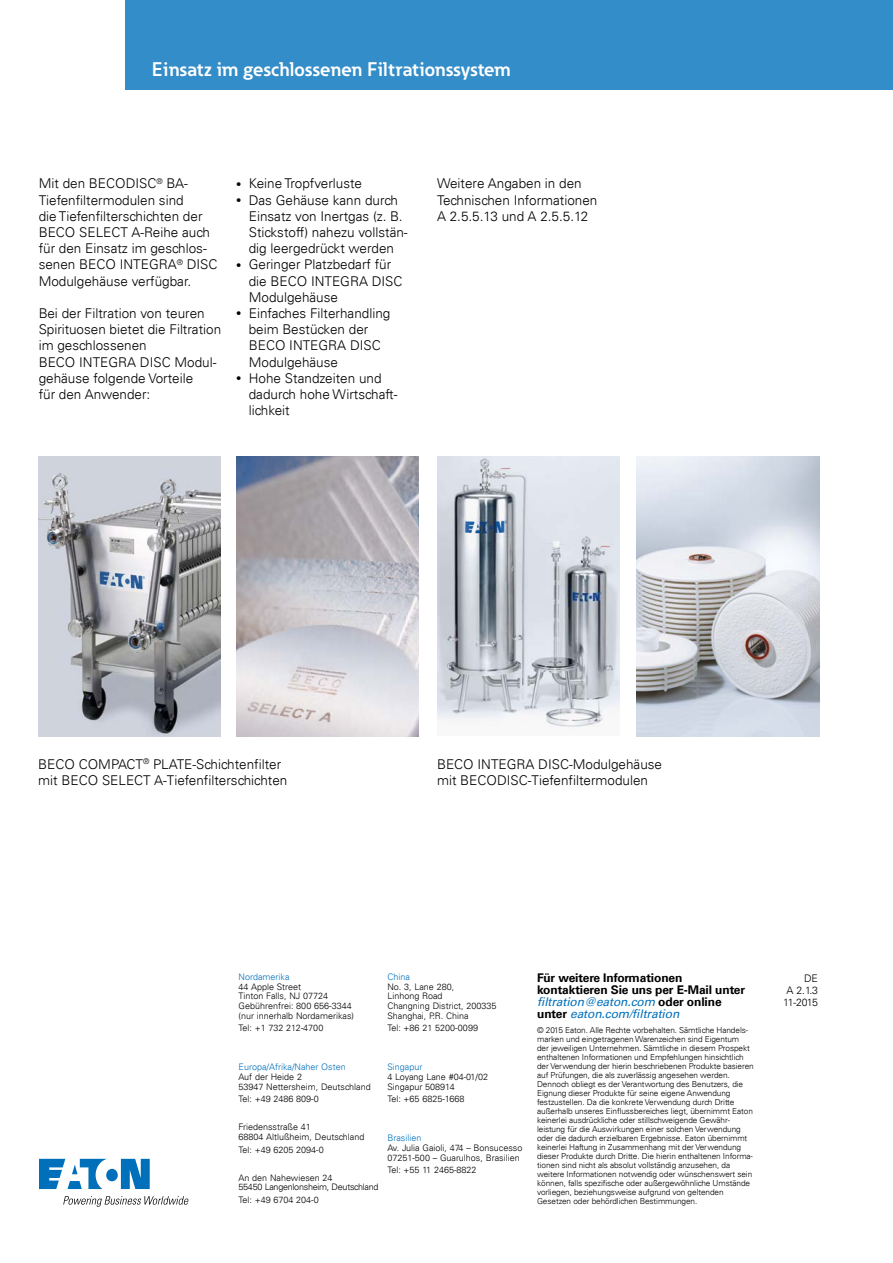
<style>
.page{position:relative;width:893px;height:1263px;background:#fff}
.page>*{position:absolute;margin:0;border:0;box-sizing:border-box;transform-origin:0 0}
.t1{font:700 19.5px "Eaton";color:#fff}
.t2{font:300 13.5px/16.2px "Univers LT";color:#000}
.t3{font:700 12px/12px "Univers LT";letter-spacing:-.01em;color:#000}
.t4{font:300 10.5px/12px "Univers LT";letter-spacing:-.06em;color:#000;text-align:right}
.t5{font:300 9px/9.8px "Univers LT";color:#000}
.t6{font:300 9px "Univers LT";color:#0070ba}
.t7{font:300 9px/9.8px "Univers LT";letter-spacing:-.03em;color:#000}
.t8{font:300 8.25px/9px "Univers LT";letter-spacing:-.01em;color:#000}
.s1{font-size:10.5px}
.s2{font-weight:400;font-style:italic;color:#0070ba}
</style>
<div class="page">
<svg style="left:39px;top:1159px;width:111px;height:30px"></svg>
<svg style="left:63px;top:1196px;width:126px;height:11px"></svg>
<div style="left:126px;top:0;width:767px;height:89px;background:#338dc8"></div>
<img style="left:38px;top:457px;width:183px;height:280px">
<img style="left:236px;top:457px;width:182px;height:280px">
<img style="left:437px;top:457px;width:183px;height:270px">
<img style="left:637px;top:457px;width:182px;height:280px">
<h1 class="t1" style="left:152px;top:57px;width:360px">Einsatz im geschlossenen Filtrationssystem</h1>
<h2 class="t2" style="left:39px;top:175px;width:180px">Mit den BECODISC<sup>®</sup> BA-<br>Tiefenfiltermodulen sind<br>die Tiefenfilterschichten der<br>BECO SELECT A-Reihe auch für den Einsatz im geschlos&shy;senen BECO INTEGRA<sup>®</sup> DISC<br>Modulgehäuse verfügbar.</h2>
<h2 class="t2" style="left:39px;top:305px;width:184px">Bei der Filtration von teuren<br>Spirituosen bietet die Filtration im geschlossenen<br>BECO INTEGRA DISC Modul&shy;gehäuse folgende Vorteile<br>für den Anwender:</h2>
<h2 class="t2" style="left:236px;top:175px;width:128px"><span class="s1">•</span> Keine Tropfverluste</h2>
<h2 class="t2" style="left:249px;top:192px;width:160px;text-indent:-13px"><span class="s1">•</span> Das Gehäuse kann durch<br>Einsatz von Inertgas (z. B.<br>Stickstoff) nahezu vollstän&shy;dig leergedrückt werden</h2>
<h2 class="t2" style="left:249px;top:256px;width:155px;text-indent:-13px"><span class="s1">•</span> Geringer Platzbedarf für die BECO INTEGRA DISC<br>Modulgehäuse</h2>
<h2 class="t2" style="left:249px;top:305px;width:143px;text-indent:-13px"><span class="s1">•</span> Einfaches Filterhandling beim Bestücken der<br>BECO INTEGRA DISC<br>Modulgehäuse</h2>
<h2 class="t2" style="left:249px;top:370px;width:150px;text-indent:-13px"><span class="s1">•</span> Hohe Standzeiten und dadurch hohe Wirtschaft&shy;lichkeit</h2>
<h2 class="t2" style="left:437px;top:175px;width:162px">Weitere Angaben in den<br>Technischen Informationen<br>A 2.5.5.13 und A 2.5.5.12</h2>
<h2 class="t2" style="left:38px;top:756px;width:251px">BECO COMPACT<sup>®</sup> PLATE-Schichtenfilter mit BECO SELECT A-Tiefenfilterschichten</h2>
<h2 class="t2" style="left:437px;top:756px;width:227px">BECO INTEGRA DISC-Modulgehäuse mit BECODISC-Tiefenfiltermodulen</h2>
<p class="t6" style="left:238px;top:971px;width:53px">Nordamerika</p>
<p class="t5" style="left:238px;top:982px;width:117px">44 Apple Street<br>Tinton Falls, NJ 07724<br>Gebührenfrei: 800 656-3344 (nur innerhalb Nordamerikas)</p>
<p class="t5" style="left:238px;top:1023px;width:86px">Tel: +1 732 212-4700</p>
<p class="t6" style="left:238px;top:1062px;width:109px">Europa/Afrika/Naher Osten</p>
<p class="t5" style="left:238px;top:1072px;width:134px">Auf der Heide 2<br>53947 Nettersheim, Deutschland</p>
<p class="t5" style="left:238px;top:1094px;width:82px">Tel: +49 2486 809-0</p>
<p class="t5" style="left:238px;top:1122px;width:127px">Friedensstraße 41<br>68804 Altlußheim, Deutschland</p>
<p class="t5" style="left:238px;top:1144px;width:87px">Tel: +49 6205 2094-0</p>
<p class="t7" style="left:238px;top:1172px;width:141px">An den Nahewiesen 24<br>55450 Langenlonsheim, Deutschland</p>
<p class="t5" style="left:238px;top:1195px;width:82px">Tel: +49 6704 204-0</p>
<p class="t6" style="left:387px;top:971px;width:24px">China</p>
<p class="t5" style="left:387px;top:981px;width:111px">No. 3, Lane 280,<br>Linhong Road<br>Changning District, 200335<br>Shanghai, P.R. China</p>
<p class="t5" style="left:387px;top:1023px;width:92px">Tel: +86 21 5200-0099</p>
<p class="t6" style="left:387px;top:1062px;width:37px">Singapur</p>
<p class="t5" style="left:387px;top:1072px;width:102px">4 Loyang Lane #04-01/02<br>Singapur 508914</p>
<p class="t5" style="left:387px;top:1094px;width:79px">Tel: +65 6825-1668</p>
<p class="t6" style="left:387px;top:1133px;width:36px">Brasilien</p>
<p class="t5" style="left:387px;top:1143px;width:137px">Av. Julia Gaioli, 474 – Bonsucesso<br>07251-500 – Guarulhos, Brasilien</p>
<p class="t5" style="left:387px;top:1165px;width:91px">Tel: +55 11 2465-8822</p>
<h3 class="t3" style="left:537px;top:972px;width:210px">Für weitere Informationen kontaktieren Sie uns per E-Mail unter <span class="s2">filtration@eaton.com</span> oder online unter <span class="s2">eaton.com/filtration</span></h3>
<p class="t8" style="left:537px;top:1026px;width:218px">© 2015 Eaton. Alle Rechte vorbehalten. Sämtliche Handels&shy;marken und eingetragenen Warenzeichen sind Eigentum<br>der jeweiligen Unternehmen. Sämtliche in diesem Prospekt enthaltenen Informationen und Empfehlungen hinsichtlich der Verwendung der hierin beschriebenen Produkte basieren auf Prüfungen, die als zuverlässig angesehen werden.<br>Dennoch obliegt es der Verantwortung des Benutzers, die Eignung dieser Produkte für seine eigene Anwendung festzustellen. Da die konkrete Verwendung durch Dritte außerhalb unseres Einflussbereiches liegt, übernimmt Eaton keinerlei ausdrückliche oder stillschweigende Gewähr&shy;leistung für die Auswirkungen einer solchen Verwendung oder die dadurch erzielbaren Ergebnisse. Eaton übernimmt keinerlei Haftung in Zusammenhang mit der Verwendung dieser Produkte durch Dritte. Die hierin enthaltenen Informa&shy;tionen sind nicht als absolut vollständig anzusehen, da weitere Informationen notwendig oder wünschenswert sein können, falls spezifische oder außergewöhnliche Umstände vorliegen, beziehungsweise aufgrund von geltenden Gesetzen oder behördlichen Bestimmungen.</p>
<p class="t4" style="left:783px;top:972px;width:36px">DE<br>A 2.1.3<br>11-2015</p>
</div>
